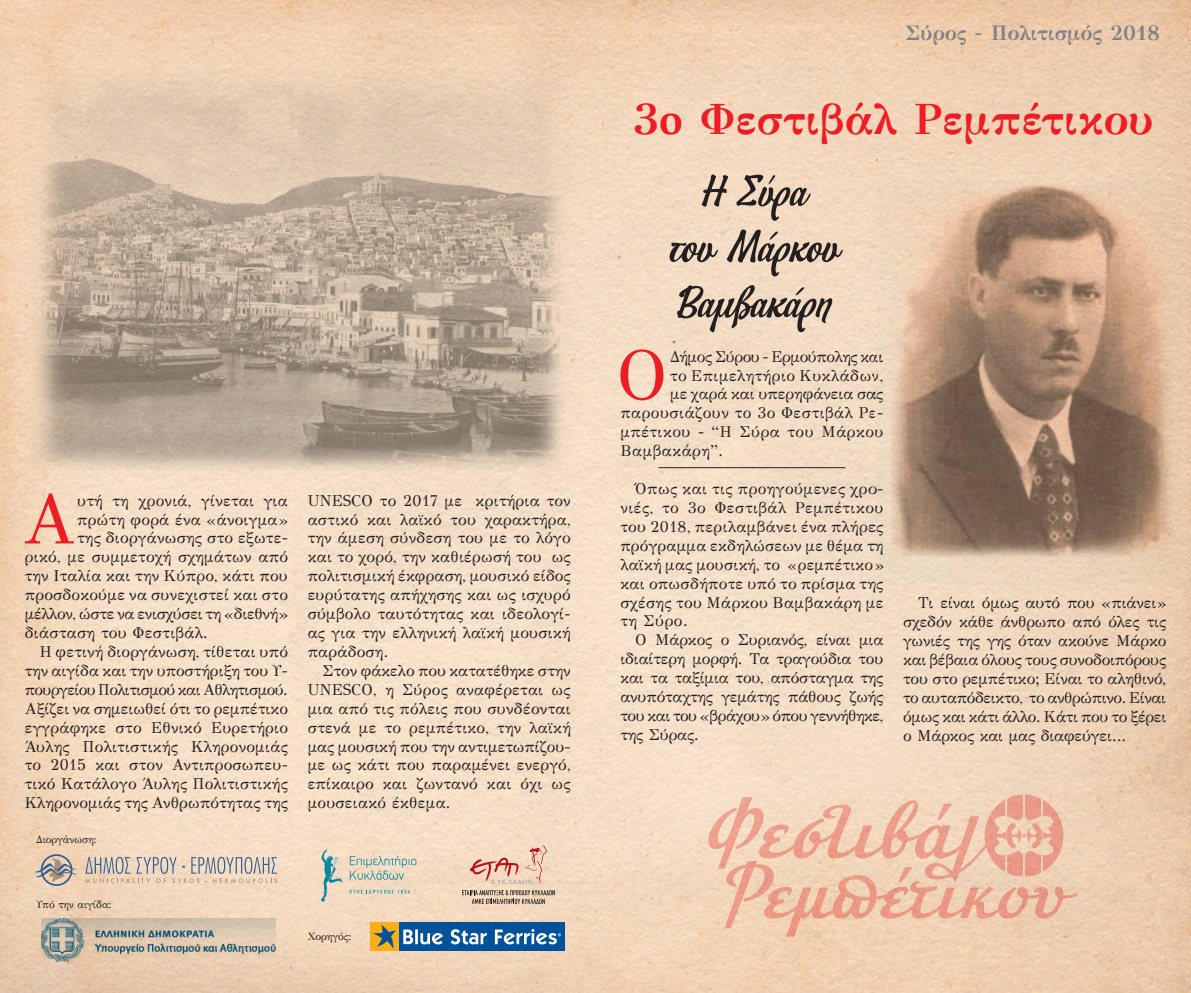
<style>
.page{position:relative;width:1191px;height:993px;background:#fff}
.page>*{position:absolute;margin:0;border:0;box-sizing:border-box;transform-origin:0 0}
.KEIMENO{font:70.52px "GFS Didot";color:#ee1d23}
.t1{font:700 50.75px/55.6px "PF Sign Skript";color:#231f20;text-align:center}
.YPERTITLOS{font:700 43.75px "GFS Didot";color:#ee1d23}
.ΣΥΡΟΣ{font:700 21px "GFS Didot";color:#808285}
.KEIMENO-2{font:15.75px/18.9px "GFS Didot";letter-spacing:.025em;color:#231f20;text-align:justify}
.KEIMENO-3{font:15.75px "GFS Didot";letter-spacing:-.01em;color:#231f20}
.KEIMENO-4{font:15.75px "GFS Didot";letter-spacing:-.015em;color:#231f20}
.KEIMENO-5{font:10.5px "GFS Didot";color:#231f20}
</style>
<div class="page">
<img style="left:0;top:0;width:1191px;height:992px">
<hr style="left:658px;top:467px;width:187px;height:1px;background:#231f20">
<img style="left:25px;top:68px;width:545px;height:407px">
<svg style="left:708px;top:794px;width:370px;height:142px;background:#efc4ab"></svg>
<img style="left:876px;top:181px;width:304px;height:403px">
<svg style="left:35px;top:853px;width:42px;height:32px"></svg>
<svg style="left:85px;top:856px;width:192px;height:27px;background:#d1c3b5"></svg>
<svg style="left:350px;top:855px;width:66px;height:24px;background:#cecebd"></svg>
<svg style="left:350px;top:889px;width:60px;height:4px"></svg>
<svg style="left:321px;top:848px;width:21px;height:53px"></svg>
<svg style="left:470px;top:841px;width:77px;height:42px;background:#ecc3ae"></svg>
<svg style="left:462px;top:889px;width:93px;height:14px"></svg>
<img style="left:42px;top:917px;width:233px;height:44px">
<div style="left:399px;top:922px;width:166px;height:28px;background:#01519b"></div>
<div style="left:370px;top:922px;width:29px;height:28px;background:#faaf18"></div>
<svg style="left:373px;top:925px;width:23px;height:23px"></svg>
<svg style="left:403px;top:929px;width:10px;height:14px"></svg>
<hr style="left:415px;top:928px;width:3px;height:15px;background:#fff">
<svg style="left:420px;top:933px;width:23px;height:11px"></svg>
<svg style="left:450px;top:929px;width:37px;height:15px"></svg>
<svg style="left:495px;top:928px;width:66px;height:16px"></svg>
<p class="KEIMENO" style="left:23px;top:462px;width:54px">Α</p>
<p class="KEIMENO-2" style="left:77px;top:489px;width:212px">υτή τη χρονιά, γίνεται για</p>
<p class="KEIMENO-2" style="left:77px;top:508px;width:212px">πρώτη φορά ένα «άνοιγμα»</p>
<p class="KEIMENO-2" style="left:77px;top:527px;width:212px">της διοργάνωσης στο εξωτε-</p>
<p class="KEIMENO-2" style="left:25px;top:546px;width:264px">ρικό, με συμμετοχή σχημάτων από</p>
<p class="KEIMENO-2" style="left:25px;top:565px;width:264px">την Ιταλία και την Κύπρο, κάτι που</p>
<p class="KEIMENO-2" style="left:25px;top:584px;width:264px">προσδοκούμε να συνεχιστεί και στο</p>
<p class="KEIMENO-3" style="left:25px;top:601px;width:264px">μέλλον, ώστε να ενισχύσει τη «διεθνή»</p>
<p class="KEIMENO-2" style="left:25px;top:622px;width:184px">διάσταση του Φεστιβάλ.</p>
<p class="KEIMENO-2" style="left:25px;top:641px;width:264px;text-indent:15px">Η φετινή διοργάνωση, τίθεται υπό την αιγίδα και την υποστήριξη του Υ&shy;πουργείου Πολιτισμού και Αθλητισμού.<br>Αξίζει να σημειωθεί ότι το ρεμπέτικο εγγράφηκε στο Εθνικό Ευρετήριο Άυλης Πολιτιστικής Κληρονομιάς το 2015 και στον Αντιπροσωπευ&shy;τικό Κατάλογο Άυλης Πολιτιστικής Κληρονομιάς της Ανθρωπότητας της</p>
<p class="KEIMENO-5" style="left:36px;top:830px;width:62px">Διοργάνωση:</p>
<p class="KEIMENO-2" style="left:308px;top:489px;width:264px">UNESCO το 2017 με κριτήρια τον αστικό και λαϊκό του χαρακτήρα, την άμεση σύνδεση του με το λόγο και το χορό, την καθιέρωσή του ως πολιτισμική έκφραση, μουσικό είδος ευρύτατης απήχησης και ως ισχυρό σύμβολο ταυτότητας και ιδεολογί&shy;ας για την ελληνική λαϊκή μουσική παράδοση.</p>
<p class="KEIMENO-2" style="left:308px;top:659px;width:264px;text-indent:15px">Στον φάκελο που κατατέθηκε στην UNESCO, η Σύρος αναφέρεται ως μια από τις πόλεις που συνδέονται στενά με το ρεμπέτικο, την λαϊκή μας μουσική που την αντιμετωπίζου&shy;με ως κάτι που παραμένει ενεργό, επίκαιρο και ζωντανό και όχι ως μουσειακό έκθεμα.</p>
<p class="KEIMENO-5" style="left:36px;top:895px;width:77px">Υπό την αιγίδα:</p>
<p class="KEIMENO-5" style="left:308px;top:927px;width:45px">Χορηγός:</p>
<p class="ΣΥΡΟΣ" style="left:905px;top:15px;width:256px">Σύρος - Πολιτισμός 2018</p>
<p class="YPERTITLOS" style="left:632px;top:84px;width:522px">3o Φεστιβάλ Ρεμπέτικου</p>
<p class="t1" style="left:667px;top:167px;width:171px">Η Σύρα<br>του Μάρκου<br>Βαμβακάρη</p>
<p class="KEIMENO" style="left:616px;top:318px;width:52px">O</p>
<p class="KEIMENO-4" style="left:670px;top:343px;width:215px">Δήμος Σύρου - Ερμούπολης και</p>
<p class="KEIMENO-2" style="left:670px;top:364px;width:215px">το Επιμελητήριο Κυκλάδων,</p>
<p class="KEIMENO-2" style="left:670px;top:383px;width:215px">με χαρά και υπερηφάνεια σας</p>
<p class="KEIMENO-2" style="left:620px;top:402px;width:264px">παρουσιάζουν το 3ο Φεστιβάλ Ρε-</p>
<p class="KEIMENO-2" style="left:620px;top:421px;width:264px">μπέτικου - “Η Σύρα του Μάρκου</p>
<p class="KEIMENO-2" style="left:620px;top:440px;width:104px">Βαμβακάρη”.</p>
<p class="KEIMENO-2" style="left:620px;top:478px;width:264px;text-indent:15px">Όπως και τις προηγούμενες χρο&shy;νιές, το 3ο Φεστιβάλ Ρεμπέτικου του 2018, περιλαμβάνει ένα πλήρες πρόγραμμα εκδηλώσεων με θέμα τη λαϊκή μας μουσική, το «ρεμπέτικο» και οπωσδήποτε υπό το πρίσμα της σχέσης του Μάρκου Βαμβακάρη με τη Σύρο.</p>
<p class="KEIMENO-2" style="left:620px;top:629px;width:264px;text-indent:15px">Ο Μάρκος ο Συριανός, είναι μια ιδιαίτερη μορφή. Τα τραγούδια του και τα ταξίμια του, απόσταγμα της ανυπόταχτης γεμάτης πάθους ζωής του και του «βράχου» όπου γεννήθηκε, της Σύρας.</p>
<p class="KEIMENO-2" style="left:903px;top:592px;width:264px;text-indent:15px">Τι είναι όμως αυτό που «πιάνει» σχεδόν κάθε άνθρωπο από όλες τις γωνιές της γης όταν ακούνε Μάρκο και βέβαια όλους τους συνοδοιπόρους του στο ρεμπέτικο; Είναι το αληθινό, το αυταπόδεικτο, το ανθρώπινο. Είναι όμως και κάτι άλλο. Κάτι που το ξέρει ο Μάρκος και μας διαφεύγει…</p>
</div>
